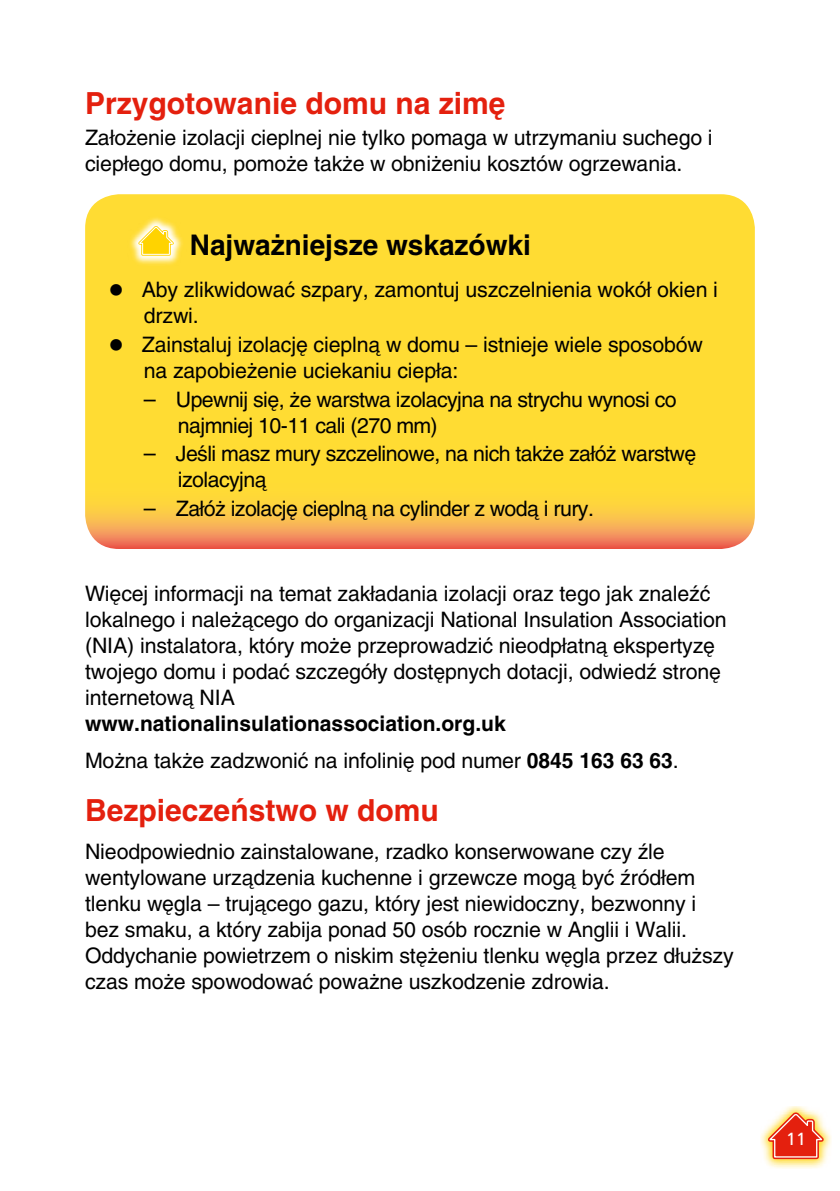
<style>
.page{position:relative;width:840px;height:1191px;background:#fff}
.page>*{position:absolute;margin:0;border:0;box-sizing:border-box;transform-origin:0 0}
.t1{font:700 30px "Swiss CE";color:#e4200e}
.t2{font:700 28px "Swiss CE";color:#000}
.t3{font:21px/26px "Swiss CE";color:#000}
.t4{font:21px/26px "Swiss CE";letter-spacing:-.02em;color:#000}
.t5{font:700 21px/37.4px "Swiss CE";color:#000}
.t6{font:17.6px "Frutiger";color:#fff}
.s1{font-size:36px}
.s2{font-family:"Frutiger";font-size:24px}
.s3{font-weight:400}
</style>
<div class="page">
<img style="left:766px;top:1106px;width:60px;height:62px">
<svg style="left:760px;top:1108px;width:71px;height:53px"></svg>
<svg style="left:85px;top:194px;width:669px;height:355px"></svg>
<img style="left:120px;top:217px;width:70px;height:48px">
<svg style="left:133px;top:223px;width:46px;height:34px"></svg>
<h1 class="t1" style="left:85px;top:84px;width:422px">Przygotowanie domu na zimę</h1>
<p class="t3" style="left:85px;top:125px;width:628px">Założenie izolacji cieplnej nie tylko pomaga w utrzymaniu suchego i ciepłego domu, pomoże także w obniżeniu kosztów ogrzewania.</p>
<h2 class="t2" style="left:190px;top:228px;width:342px">Najważniejsze wskazówki</h2>
<p class="t3" style="left:144px;top:277px;width:575px;text-indent:-34px"><span class="s1">•</span> Aby zlikwidować szpary, zamontuj uszczelnienia wokół okien i drzwi.</p>
<p class="t3" style="left:144px;top:331px;width:560px;text-indent:-34px"><span class="s1">•</span> Zainstaluj izolację cieplną w domu – istnieje wiele sposobów na zapobieżenie uciekaniu ciepła:</p>
<p class="t4" style="left:178px;top:386px;width:500px;text-indent:-34px"><span class="s2">–</span> Upewnij się, że warstwa izolacyjna na strychu wynosi co najmniej 10-11 cali (270 mm)</p>
<p class="t4" style="left:178px;top:441px;width:519px;text-indent:-34px"><span class="s2">–</span> Jeśli masz mury szczelinowe, na nich także załóż warstwę izolacyjną</p>
<p class="t4" style="left:144px;top:496px;width:451px"><span class="s2">–</span> Załóż izolację cieplną na cylinder z wodą i rury.</p>
<p class="t3" style="left:85px;top:581px;width:642px">Więcej informacji na temat zakładania izolacji oraz tego jak znaleźć lokalnego i należącego do organizacji National Insulation Association (NIA) instalatora, który może przeprowadzić nieodpłatną ekspertyzę twojego domu i podać szczegóły dostępnych dotacji, odwiedź stronę internetową NIA</p>
<p class="t5" style="left:85px;top:705px;width:594px">www.nationalinsulationassociation.org.uk<br><span class="s3">Można także zadzwonić na infolinię pod numer</span> 0845 163 63 63<span class="s3">.</span></p>
<h1 class="t1" style="left:85px;top:792px;width:355px">Bezpieczeństwo w domu</h1>
<p class="t3" style="left:85px;top:838px;width:649px">Nieodpowiednio zainstalowane, rzadko konserwowane czy źle wentylowane urządzenia kuchenne i grzewcze mogą być źródłem tlenku węgla – trującego gazu, który jest niewidoczny, bezwonny i bez smaku, a który zabija ponad 50 osób rocznie w Anglii i Walii.<br>Oddychanie powietrzem o niskim stężeniu tlenku węgla przez dłuższy czas może spowodować poważne uszkodzenie zdrowia.</p>
<p class="t6" style="left:785px;top:1128px;width:21px">11</p>
</div>
